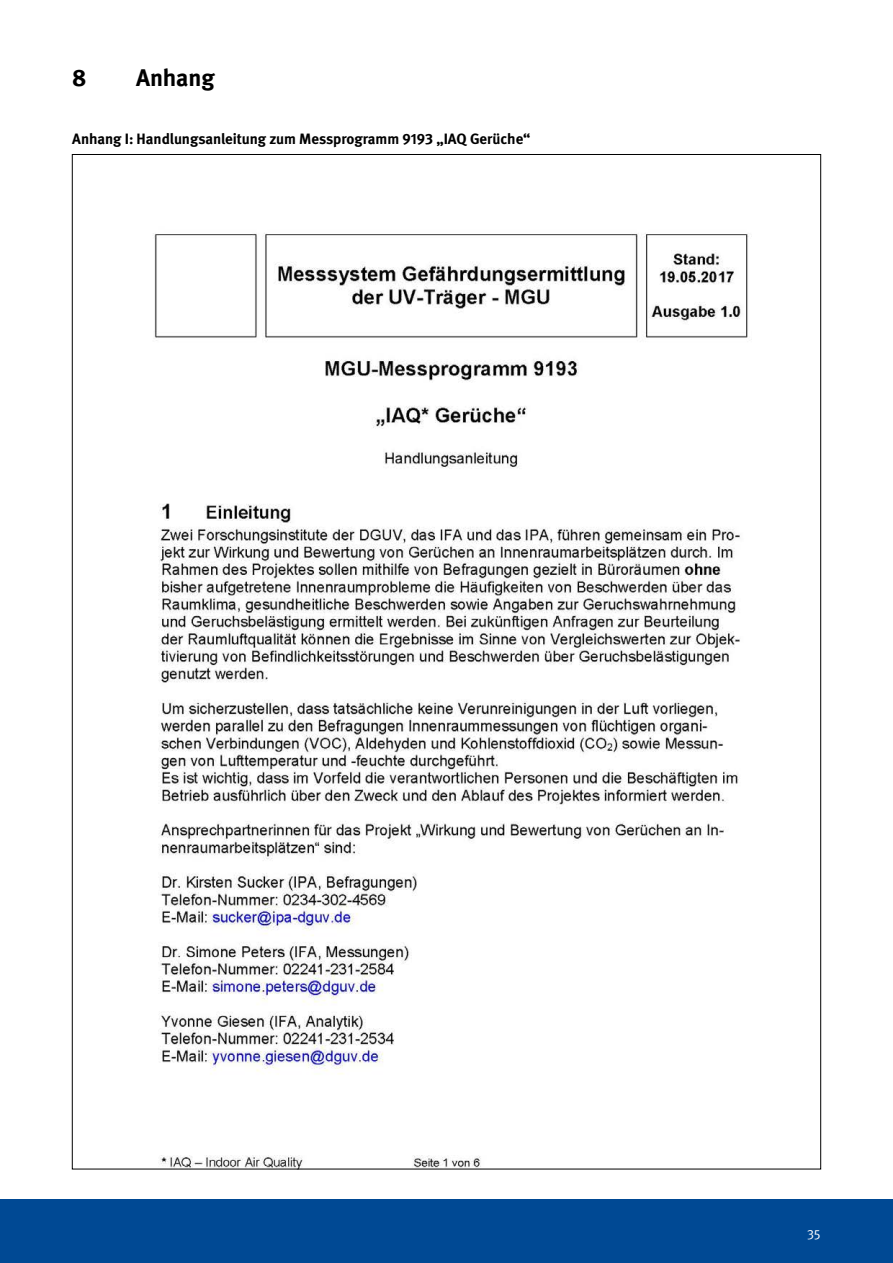
<style>
.page{position:relative;width:893px;height:1263px;background:#fff}
.page>*{position:absolute;margin:0;border:0;box-sizing:border-box;transform-origin:0 0}
.Ueberschriften_H1_Innenteil{font:700 24px "DGUV Meta";color:#000}
.Innenteil_P_Grundtext{font:700 15px "DGUV Meta";color:#000}
.t1{font:13.5px "DGUV Meta";color:#fff}
</style>
<div class="page">
<div style="left:0;top:1199px;width:893px;height:64px;background:#004994"></div>
<img style="left:154px;top:233px;width:595px;height:934px">
<h1 class="Ueberschriften_H1_Innenteil" style="left:72px;top:64px;width:16px">8</h1>
<h1 class="Ueberschriften_H1_Innenteil" style="left:136px;top:64px;width:80px">Anhang</h1>
<p class="Innenteil_P_Grundtext" style="left:72px;top:130px;width:460px">Anhang I: Handlungsanleitung zum Messprogramm 9193 „IAQ Gerüche“</p>
<p class="t1" style="left:807px;top:1226px;width:15px">35</p>
</div>
